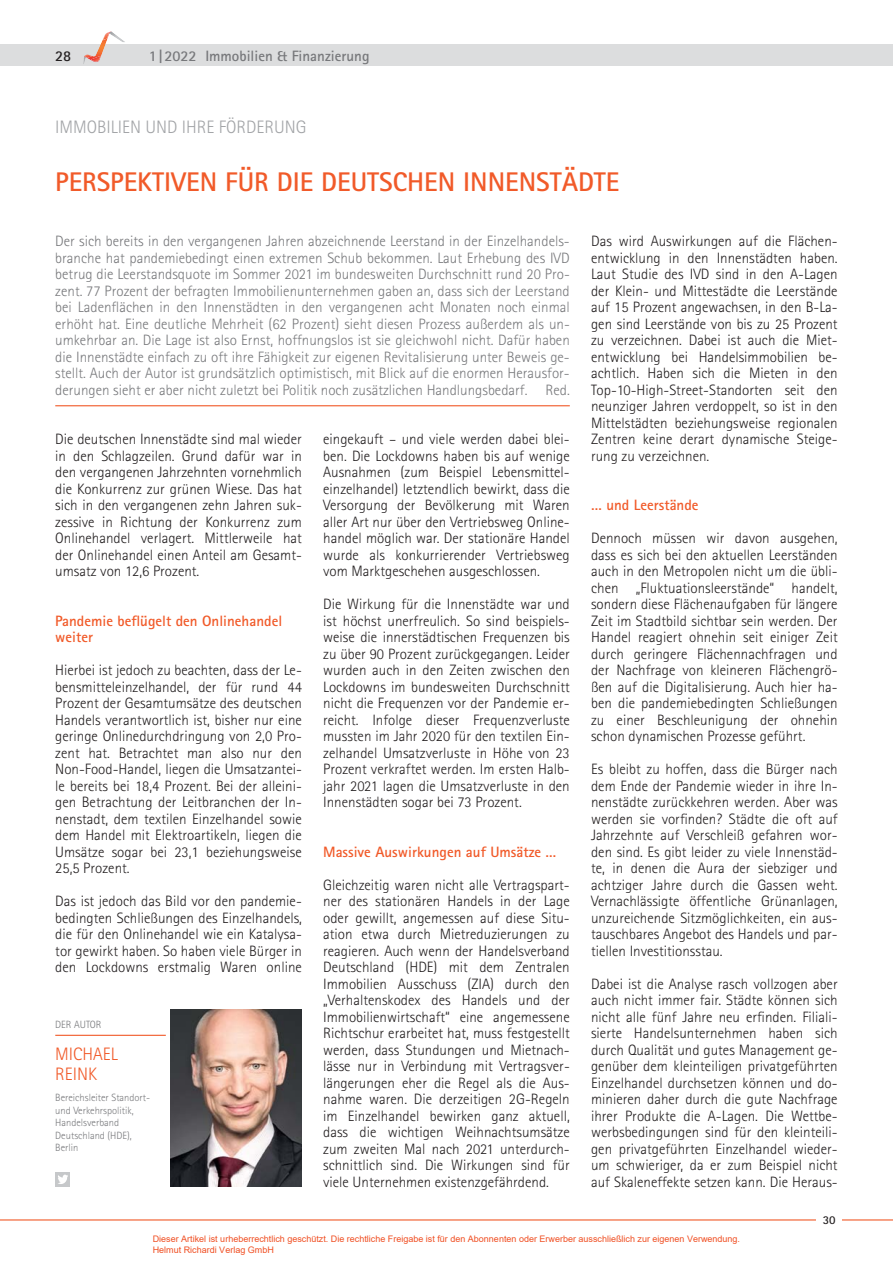
<style>
.page{position:relative;width:893px;height:1263px;background:#fff}
.page>*{position:absolute;margin:0;border:0;box-sizing:border-box;transform-origin:0 0}
.t1{font:700 27px "Rotis Sans Serif";color:#f15a29}
.t2{font:300 18px "Rotis Sans Serif";color:#a2a4a7}
.t3{font:300 18px/20.2px "Rotis Sans Serif";color:#f15a29}
.t4{font:300 15px/16.5px "Rotis Sans Serif";color:#231f20;text-align:justify}
.t5{font:300 15px/16.5px "Rotis Sans Serif";color:#77787b;text-align:justify}
.t6{font:700 15px/16.5px "Rotis Sans Serif";color:#f15a29}
.t7{font:700 15px "Rotis Sans Serif";color:#77787b}
.t8{font:700 15px "Rotis Sans Serif";color:#231f20}
.t9{font:700 12px "Rotis Sans Serif";color:#231f20}
.t10{font:300 10.5px/12.6px "Rotis Sans Serif";color:#77787b}
.t11{font:9px/10.8px "Arial";color:#f04f23}
</style>
<div class="page">
<hr style="left:0;top:1219px;width:893px;height:1px;background:#f15a29">
<div style="left:0;top:45px;width:893px;height:21px;background:#dcddde"></div>
<img style="left:113px;top:33px;width:12px;height:9px">
<svg style="left:83px;top:31px;width:30px;height:33px"></svg>
<div style="left:816px;top:1214px;width:26px;height:13px;background:#fff"></div>
<img style="left:170px;top:1010px;width:132px;height:176px">
<hr style="left:55px;top:1035px;width:111px;height:1px;background:#f15a29">
<hr style="left:55px;top:405px;width:515px;height:1px;background:#f15a29">
<div style="left:55px;top:1171px;width:15px;height:15px;background:#c6c8ca"></div>
<svg style="left:58px;top:1174px;width:10px;height:10px"></svg>
<p class="t8" style="left:55px;top:50px;width:18px">28</p>
<p class="t7" style="left:149px;top:50px;width:222px">1 | 2022 Immobilien &amp; Finanzierung</p>
<p class="t2" style="left:55px;top:120px;width:253px">IMMOBILIEN UND IHRE FÖRDERUNG</p>
<h1 class="t1" style="left:55px;top:173px;width:565px">PERSPEKTIVEN FÜR DIE DEUTSCHEN INNENSTÄDTE</h1>
<p class="t5" style="left:55px;top:234px;width:516px">Der sich bereits in den vergangenen Jahren abzeichnende Leerstand in der Einzelhandels&shy;branche hat pandemiebedingt einen extremen Schub bekommen. Laut Erhebung des IVD betrug die Leerstandsquote im Sommer 2021 im bundesweiten Durchschnitt rund 20 Pro&shy;zent. 77 Prozent der befragten Immobilienunternehmen gaben an, dass sich der Leerstand bei Ladenflächen in den Innenstädten in den vergangenen acht Monaten noch einmal erhöht hat. Eine deutliche Mehrheit (62 Prozent) sieht diesen Prozess außerdem als un&shy;umkehrbar an. Die Lage ist also Ernst, hoffnungslos ist sie gleichwohl nicht. Dafür haben die Innenstädte einfach zu oft ihre Fähigkeit zur eigenen Revitalisierung unter Beweis ge&shy;stellt. Auch der Autor ist grundsätzlich optimistisch, mit Blick auf die enormen Herausfor&shy;derungen sieht er aber nicht zuletzt bei Politik noch zusätzlichen Handlungsbedarf. Red.</p>
<p class="t4" style="left:55px;top:432px;width:248px">Die deutschen Innenstädte sind mal wieder in den Schlagzeilen. Grund dafür war in den vergangenen Jahrzehnten vornehmlich die Konkurrenz zur grünen Wiese. Das hat sich in den vergangenen zehn Jahren suk&shy;zessive in Richtung der Konkurrenz zum Onlinehandel verlagert. Mittlerweile hat der Onlinehandel einen Anteil am Gesamt&shy;umsatz von 12,6 Prozent.</p>
<p class="t6" style="left:55px;top:614px;width:228px">Pandemie beflügelt den Onlinehandel weiter</p>
<p class="t4" style="left:55px;top:663px;width:248px">Hierbei ist jedoch zu beachten, dass der Le&shy;bensmitteleinzelhandel, der für rund 44<br>Prozent der Gesamtumsätze des deutschen Handels verantwortlich ist, bisher nur eine geringe Onlinedurchdringung von 2,0 Pro&shy;zent hat. Betrachtet man also nur den Non-Food-Handel, liegen die Umsatzantei&shy;le bereits bei 18,4 Prozent. Bei der alleini&shy;gen Betrachtung der Leitbranchen der In&shy;nenstadt, dem textilen Einzelhandel sowie dem Handel mit Elektroartikeln, liegen die Umsätze sogar bei 23,1 beziehungsweise 25,5 Prozent.</p>
<p class="t4" style="left:55px;top:894px;width:248px">Das ist jedoch das Bild vor den pandemie&shy;bedingten Schließungen des Einzelhandels, die für den Onlinehandel wie ein Katalysa&shy;tor gewirkt haben. So haben viele Bürger in den Lockdowns erstmalig Waren online</p>
<p class="t10" style="left:55px;top:1019px;width:48px">DER AUTOR</p>
<p class="t3" style="left:55px;top:1045px;width:64px">MICHAEL<br>REINK</p>
<p class="t10" style="left:55px;top:1092px;width:97px">Bereichsleiter Standort&shy;und Verkehrspolitik,<br>Handelsverband<br>Deutschland (HDE),<br>Berlin</p>
<p class="t4" style="left:323px;top:432px;width:248px">eingekauft – und viele werden dabei blei&shy;ben. Die Lockdowns haben bis auf wenige Ausnahmen (zum Beispiel Lebensmittel&shy;einzelhandel) letztendlich bewirkt, dass die Versorgung der Bevölkerung mit Waren aller Art nur über den Vertriebsweg Online&shy;handel möglich war. Der stationäre Handel wurde als konkurrierender Vertriebsweg vom Marktgeschehen ausgeschlossen.</p>
<p class="t4" style="left:323px;top:597px;width:248px">Die Wirkung für die Innenstädte war und ist höchst unerfreulich. So sind beispiels&shy;weise die innerstädtischen Frequenzen bis zu über 90 Prozent zurückgegangen. Leider wurden auch in den Zeiten zwischen den Lockdowns im bundesweiten Durchschnitt nicht die Frequenzen vor der Pandemie er&shy;reicht. Infolge dieser Frequenzverluste mussten im Jahr 2020 für den textilen Ein&shy;zelhandel Umsatzverluste in Höhe von 23<br>Prozent verkraftet werden. Im ersten Halb&shy;jahr 2021 lagen die Umsatzverluste in den Innenstädten sogar bei 73 Prozent.</p>
<p class="t6" style="left:323px;top:845px;width:235px">Massive Auswirkungen auf Umsätze …</p>
<p class="t4" style="left:323px;top:878px;width:248px">Gleichzeitig waren nicht alle Vertragspart&shy;ner des stationären Handels in der Lage oder gewillt, angemessen auf diese Situ&shy;ation etwa durch Mietreduzierungen zu reagieren. Auch wenn der Handelsverband Deutschland (HDE) mit dem Zentralen Immobilien Ausschuss (ZIA) durch den „Verhaltenskodex des Handels und der Immobilienwirtschaft“ eine angemessene Richtschur erarbeitet hat, muss festgestellt werden, dass Stundungen und Mietnach&shy;lässe nur in Verbindung mit Vertragsver&shy;längerungen eher die Regel als die Aus&shy;nahme waren. Die derzeitigen 2G-Regeln im Einzelhandel bewirken ganz aktuell, dass die wichtigen Weihnachtsumsätze zum zweiten Mal nach 2021 unterdurch&shy;schnittlich sind. Die Wirkungen sind für viele Unternehmen existenzgefährdend.</p>
<p class="t4" style="left:591px;top:234px;width:248px">Das wird Auswirkungen auf die Flächen&shy;entwicklung in den Innenstädten haben.<br>Laut Studie des IVD sind in den A-Lagen der Klein- und Mittestädte die Leerstände auf 15 Prozent angewachsen, in den B-La&shy;gen sind Leerstände von bis zu 25 Prozent zu verzeichnen. Dabei ist auch die Miet&shy;entwicklung bei Handelsimmobilien be&shy;achtlich. Haben sich die Mieten in den Top-10-High-Street-Standorten seit den neunziger Jahren verdoppelt, so ist in den Mittelstädten beziehungsweise regionalen Zentren keine derart dynamische Steige&shy;rung zu verzeichnen.</p>
<p class="t6" style="left:591px;top:498px;width:109px">… und Leerstände</p>
<p class="t4" style="left:591px;top:531px;width:248px">Dennoch müssen wir davon ausgehen, dass es sich bei den aktuellen Leerständen auch in den Metropolen nicht um die übli&shy;chen „Fluktuationsleerstände“ handelt, sondern diese Flächenaufgaben für längere Zeit im Stadtbild sichtbar sein werden. Der Handel reagiert ohnehin seit einiger Zeit durch geringere Flächennachfragen und der Nachfrage von kleineren Flächengrö&shy;ßen auf die Digitalisierung. Auch hier ha&shy;ben die pandemiebedingten Schließungen zu einer Beschleunigung der ohnehin schon dynamischen Prozesse geführt.</p>
<p class="t4" style="left:591px;top:762px;width:248px">Es bleibt zu hoffen, dass die Bürger nach dem Ende der Pandemie wieder in ihre In&shy;nenstädte zurückkehren werden. Aber was werden sie vorfinden? Städte die oft auf Jahrzehnte auf Verschleiß gefahren wor&shy;den sind. Es gibt leider zu viele Innenstäd&shy;te, in denen die Aura der siebziger und achtziger Jahre durch die Gassen weht.<br>Vernachlässigte öffentliche Grünanlagen, unzureichende Sitzmöglichkeiten, ein aus&shy;tauschbares Angebot des Handels und par&shy;tiellen Investitionsstau.</p>
<p class="t4" style="left:591px;top:977px;width:248px">Dabei ist die Analyse rasch vollzogen aber auch nicht immer fair. Städte können sich nicht alle fünf Jahre neu erfinden. Filiali&shy;sierte Handelsunternehmen haben sich durch Qualität und gutes Management ge&shy;genüber dem kleinteiligen privatgeführten Einzelhandel durchsetzen können und do&shy;minieren daher durch die gute Nachfrage ihrer Produkte die A-Lagen. Die Wettbe&shy;werbsbedingungen sind für den kleinteili&shy;gen privatgeführten Einzelhandel wieder&shy;um schwieriger, da er zum Beispiel nicht auf Skaleneffekte setzen kann. Die Heraus-</p>
<p class="t9" style="left:823px;top:1215px;width:14px">30</p>
<p class="t11" style="left:153px;top:1233px;width:589px">Dieser Artikel ist urheberrechtlich geschützt. Die rechtliche Freigabe ist für den Abonnenten oder Erwerber ausschließlich zur eigenen Verwendung.<br>Helmut Richardi Verlag GmbH</p>
</div>
